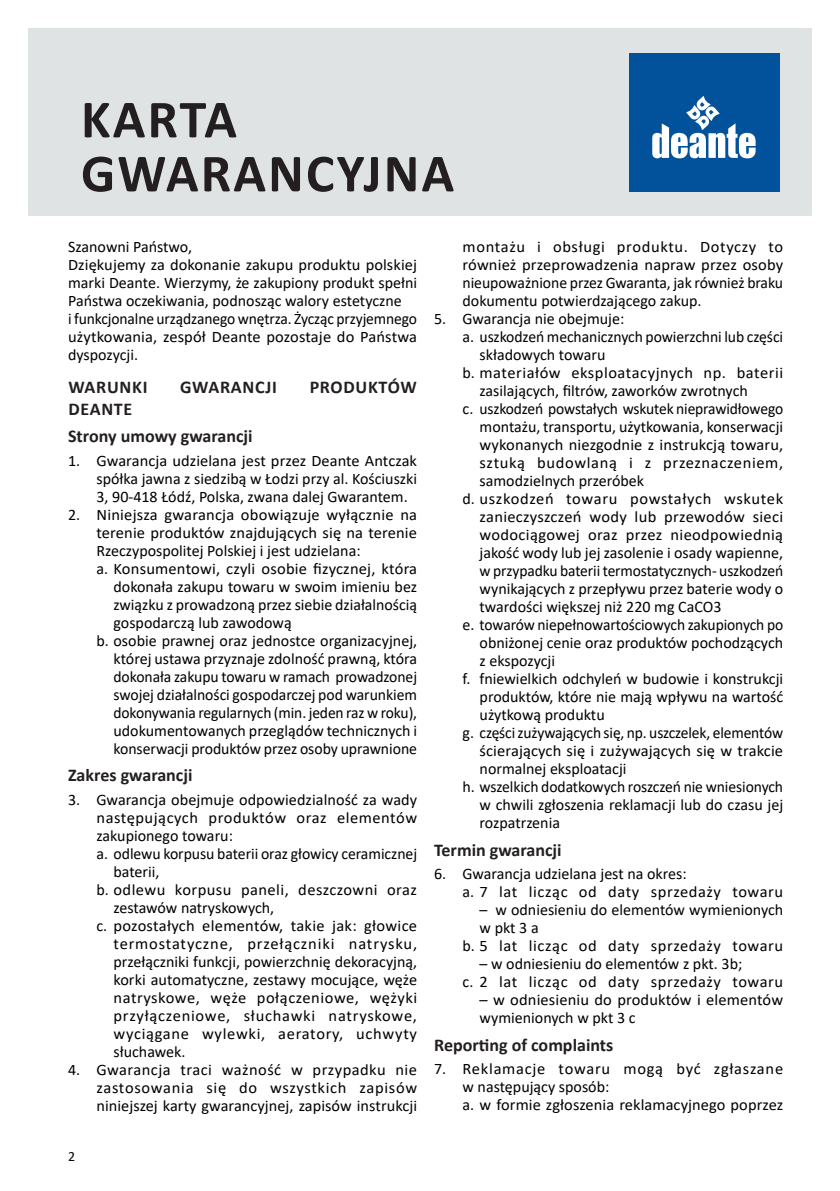
<style>
.page{position:relative;width:840px;height:1191px;background:#fff}
.page>*{position:absolute;margin:0;border:0;box-sizing:border-box;transform-origin:0 0}
.j_KG{font:700 54px "Calibri";letter-spacing:.04em;color:#231f20}
.Nagłowek_H1{font:700 18px "Calibri";color:#231f20}
.Nagłowek_H1-2{font:700 18px "Calibri";letter-spacing:.04em;color:#231f20}
.lista_literowana{font:16px/18px "Calibri";color:#000001;text-align:justify}
.lista_numerowana{font:16px/18px "Calibri";color:#000001;text-align:justify}
.txt{font:16px/18px "Calibri";color:#000001;text-align:justify}
.lista_literowana-2{font:16px "Calibri";letter-spacing:.035em;color:#000001}
.lista_literowana-3{font:16px/18px "Calibri";letter-spacing:.02em;color:#000001}
.lista_numerowana-2{font:16px/18px "Calibri";letter-spacing:.035em;color:#000001}
.txt-2{font:14px "Calibri";color:#000001}
</style>
<div class="page">
<div style="left:28px;top:28px;width:783px;height:188px;background:#e0e3e4"></div>
<div style="left:628px;top:53px;width:150px;height:138px;background:#01519b"></div>
<svg style="left:652px;top:96px;width:103px;height:62px"></svg>
<p class="j_KG" style="left:81px;top:81px;width:157px">KARTA</p>
<p class="j_KG" style="left:81px;top:135px;width:374px">GWARANCYJNA</p>
<p class="txt" style="left:68px;top:237px;width:125px">Szanowni Państwo,</p>
<p class="txt" style="left:68px;top:255px;width:350px">Dziękujemy za dokonanie zakupu produktu polskiej marki Deante. Wierzymy, że zakupiony produkt spełni Państwa oczekiwania, podnosząc walory estetyczne</p>
<p class="txt" style="left:68px;top:309px;width:350px">i funkcjonalne urządzanego wnętrza. Życząc przyjemnego użytkowania, zespół Deante pozostaje do Państwa dyspozycji.</p>
<p class="Nagłowek_H1-2" style="left:68px;top:374px;width:80px">WARUNKI</p>
<p class="Nagłowek_H1-2" style="left:180px;top:374px;width:98px">GWARANCJI</p>
<p class="Nagłowek_H1-2" style="left:309px;top:374px;width:108px">PRODUKTÓW</p>
<p class="Nagłowek_H1" style="left:68px;top:396px;width:65px">DEANTE</p>
<h2 class="Nagłowek_H1" style="left:68px;top:423px;width:186px">Strony umowy gwarancji</h2>
<p class="lista_numerowana" style="left:96px;top:451px;width:322px;text-indent:-28px">1. Gwarancja udzielana jest przez Deante Antczak spółka jawna z siedzibą w Łodzi przy al. Kościuszki 3, 90-418 Łódź, Polska, zwana dalej Gwarantem.</p>
<p class="lista_numerowana" style="left:96px;top:505px;width:322px;text-indent:-28px">2. Niniejsza gwarancja obowiązuje wyłącznie na terenie produktów znajdujących się na terenie Rzeczypospolitej Polskiej i jest udzielana:</p>
<p class="lista_literowana" style="left:113px;top:559px;width:305px;text-indent:-17px">a. Konsumentowi, czyli osobie fizycznej, która dokonała zakupu towaru w swoim imieniu bez związku z prowadzoną przez siebie działalnością gospodarczą lub zawodową</p>
<p class="lista_literowana" style="left:113px;top:631px;width:305px;text-indent:-17px">b. osobie prawnej oraz jednostce organizacyjnej, której ustawa przyznaje zdolność prawną, która dokonała zakupu towaru w ramach prowadzonej swojej działalności gospodarczej pod warunkiem dokonywania regularnych (min. jeden raz w roku), udokumentowanych przeglądów technicznych i konserwacji produktów przez osoby uprawnione</p>
<h2 class="Nagłowek_H1" style="left:68px;top:762px;width:126px">Zakres gwarancji</h2>
<p class="lista_numerowana" style="left:96px;top:790px;width:322px;text-indent:-28px">3. Gwarancja obejmuje odpowiedzialność za wady następujących produktów oraz elementów zakupionego towaru:</p>
<p class="lista_literowana" style="left:113px;top:844px;width:305px;text-indent:-17px">a. odlewu korpusu baterii oraz głowicy ceramicznej baterii,</p>
<p class="lista_literowana-3" style="left:113px;top:880px;width:305px;text-indent:-17px">b. odlewu korpusu paneli, deszczowni oraz zestawów natryskowych,</p>
<p class="lista_literowana" style="left:113px;top:916px;width:305px;text-indent:-17px">c. pozostałych elementów, takie jak: głowice termostatyczne, przełączniki natrysku, przełączniki funkcji, powierzchnię dekoracyjną, korki automatyczne, zestawy mocujące, węże natryskowe, węże połączeniowe, wężyki przyłączeniowe, słuchawki natryskowe, wyciągane wylewki, aeratory, uchwyty słuchawek.</p>
<p class="lista_numerowana" style="left:96px;top:1060px;width:322px;text-indent:-28px">4. Gwarancja traci ważność w przypadku nie zastosowania się do wszystkich zapisów niniejszej karty gwarancyjnej, zapisów instrukcji</p>
<p class="txt-2" style="left:68px;top:1146px;width:9px">2</p>
<p class="lista_numerowana" style="left:462px;top:237px;width:322px">montażu i obsługi produktu. Dotyczy to również przeprowadzenia napraw przez osoby nieupoważnione przez Gwaranta, jak również braku dokumentu potwierdzającego zakup.</p>
<p class="lista_numerowana" style="left:434px;top:309px;width:191px">5. Gwarancja nie obejmuje:</p>
<p class="lista_literowana" style="left:479px;top:327px;width:305px;text-indent:-17px">a. uszkodzeń mechanicznych powierzchni lub części składowych towaru</p>
<p class="lista_literowana" style="left:479px;top:363px;width:305px;text-indent:-17px">b. materiałów eksploatacyjnych np. baterii zasilających, filtrów, zaworków zwrotnych</p>
<p class="lista_literowana" style="left:479px;top:399px;width:305px;text-indent:-17px">c. uszkodzeń powstałych wskutek nieprawidłowego montażu, transportu, użytkowania, konserwacji wykonanych niezgodnie z instrukcją towaru, sztuką budowlaną i z przeznaczeniem, samodzielnych przeróbek</p>
<p class="lista_literowana" style="left:479px;top:489px;width:305px;text-indent:-17px">d. uszkodzeń towaru powstałych wskutek zanieczyszczeń wody lub przewodów sieci wodociągowej oraz przez nieodpowiednią jakość wody lub jej zasolenie i osady wapienne, w przypadku baterii termostatycznych- uszkodzeń wynikających z przepływu przez baterie wody o twardości większej niż 220 mg CaCO3</p>
<p class="lista_literowana" style="left:479px;top:615px;width:305px;text-indent:-17px">e. towarów niepełnowartościowych zakupionych po obniżonej cenie oraz produktów pochodzących z ekspozycji</p>
<p class="lista_literowana" style="left:479px;top:669px;width:305px;text-indent:-17px">f. fniewielkich odchyleń w budowie i konstrukcji produktów, które nie mają wpływu na wartość użytkową produktu</p>
<p class="lista_literowana" style="left:479px;top:723px;width:305px;text-indent:-17px">g. części zużywających się, np. uszczelek, elementów ścierających się i zużywających się w trakcie normalnej eksploatacji</p>
<p class="lista_literowana" style="left:479px;top:777px;width:305px;text-indent:-17px">h. wszelkich dodatkowych roszczeń nie wniesionych w chwili zgłoszenia reklamacji lub do czasu jej rozpatrzenia</p>
<h2 class="Nagłowek_H1" style="left:434px;top:837px;width:129px">Termin gwarancji</h2>
<p class="lista_numerowana" style="left:434px;top:864px;width:254px">6. Gwarancja udzielana jest na okres:</p>
<p class="lista_literowana-2" style="left:462px;top:881px;width:322px">a. 7 lat licząc od daty sprzedaży towaru</p>
<p class="lista_literowana" style="left:479px;top:900px;width:305px">– w odniesieniu do elementów wymienionych w pkt 3 a</p>
<p class="lista_literowana-2" style="left:462px;top:935px;width:322px">b. 5 lat licząc od daty sprzedaży towaru</p>
<p class="lista_literowana" style="left:479px;top:954px;width:264px">– w odniesieniu do elementów z pkt. 3b;</p>
<p class="lista_literowana-2" style="left:462px;top:971px;width:322px">c. 2 lat licząc od daty sprzedaży towaru</p>
<p class="lista_literowana" style="left:479px;top:990px;width:305px">– w odniesieniu do produktów i elementów wymienionych w pkt 3 c</p>
<h2 class="Nagłowek_H1" style="left:434px;top:1031px;width:180px">Reporting of complaints</h2>
<p class="lista_numerowana-2" style="left:462px;top:1059px;width:322px;text-indent:-28px">7. Reklamacje towaru mogą być zgłaszane w następujący sposób:</p>
<p class="lista_literowana" style="left:462px;top:1095px;width:322px">a. w formie zgłoszenia reklamacyjnego poprzez</p>
</div>
